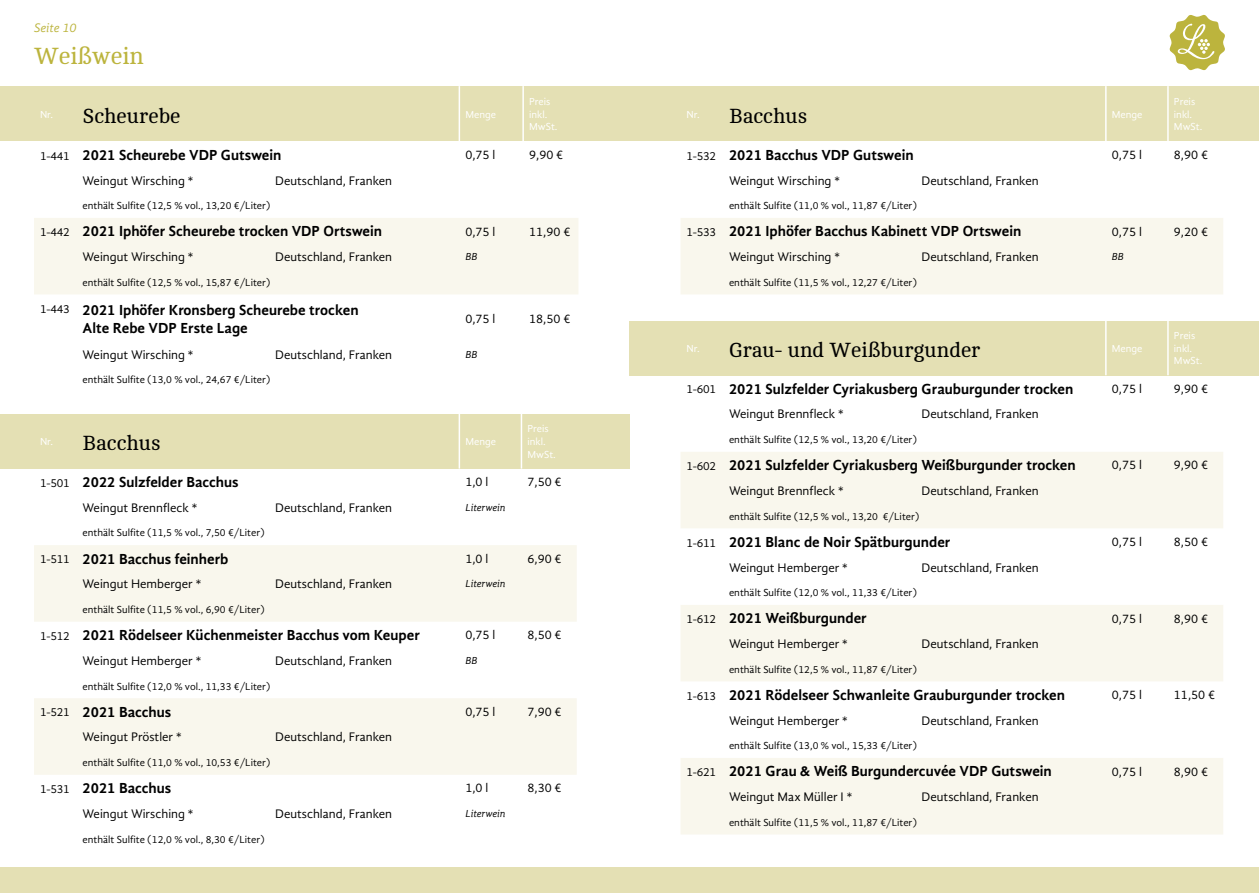
<style>
.page{position:relative;width:1259px;height:893px;background:#fff}
.page>*{position:absolute;margin:0;border:0;box-sizing:border-box;transform-origin:0 0}
.t1{font:24px "Cambo";color:#bcb43d}
.t2{font:21px "Cambo";color:#000}
.t3{font:700 15px/18px "Gandhi Sans";color:#000}
.t4{font:12.75px "Gandhi Sans";color:#000}
.t5{font:italic 12.75px "Gandhi Sans";color:#bcb43d}
.t6{font:10.5px "Gandhi Sans";color:#000}
.t7{font:10.5px/12.6px "Gandhi Sans";color:#fff}
.t8{font:italic 10.5px "Gandhi Sans";color:#000}
.s1{font-weight:400;font-size:12px}
</style>
<div class="page">
<div style="left:0;top:86px;width:629px;height:54px;background:#e4e0b4"></div>
<div style="left:0;top:415px;width:629px;height:54px;background:#e4e0b4"></div>
<div style="left:0;top:867px;width:629px;height:26px;background:#e4e0b4"></div>
<div style="left:34px;top:218px;width:544px;height:76px;background:#f9f7ed"></div>
<hr style="left:458px;top:86px;width:2px;height:55px;background:#fff">
<hr style="left:522px;top:86px;width:2px;height:55px;background:#fff">
<svg style="left:34px;top:545px;width:543px;height:230px;fill:#f9f7ed"></svg>
<hr style="left:458px;top:413px;width:2px;height:56px;background:#fff">
<hr style="left:521px;top:413px;width:1px;height:56px;background:#fff">
<div style="left:629px;top:86px;width:630px;height:54px;background:#e4e0b4"></div>
<div style="left:629px;top:321px;width:630px;height:54px;background:#e4e0b4"></div>
<div style="left:629px;top:867px;width:630px;height:26px;background:#e4e0b4"></div>
<svg style="left:680px;top:218px;width:543px;height:616px;fill:#f9f7ed"></svg>
<hr style="left:1105px;top:86px;width:1px;height:55px;background:#fff">
<hr style="left:1167px;top:86px;width:1px;height:55px;background:#fff">
<hr style="left:1105px;top:320px;width:1px;height:55px;background:#fff">
<hr style="left:1167px;top:320px;width:1px;height:55px;background:#fff">
<svg style="left:1169px;top:14px;width:56px;height:57px"></svg>
<p class="t5" style="left:34px;top:21px;width:44px">Seite 10</p>
<h1 class="t1" style="left:34px;top:43px;width:111px">Weißwein</h1>
<h2 class="t2" style="left:40px;top:105px;width:142px"><sup>Nr.</sup> Scheurebe</h2>
<p class="t7" style="left:465px;top:108px;width:32px">Menge</p>
<p class="t7" style="left:529px;top:95px;width:30px">Preis inkl.<br>MwSt.</p>
<p class="t3" style="left:40px;top:146px;width:243px"><span class="s1">1-441</span> 2021 Scheurebe VDP Gutswein</p>
<p class="t4" style="left:465px;top:147px;width:32px">0,75 l</p>
<p class="t4" style="left:529px;top:147px;width:36px">9,90 €</p>
<p class="t4" style="left:83px;top:173px;width:112px">Weingut Wirsching *</p>
<p class="t4" style="left:275px;top:173px;width:119px">Deutschland, Franken</p>
<p class="t6" style="left:83px;top:200px;width:189px">enthält Sulfite (12,5 % vol., 13,20 €/Liter)</p>
<p class="t3" style="left:40px;top:222px;width:343px"><span class="s1">1-442</span> 2021 Iphöfer Scheurebe trocken VDP Ortswein</p>
<p class="t4" style="left:465px;top:224px;width:32px">0,75 l</p>
<p class="t4" style="left:529px;top:224px;width:43px">11,90 €</p>
<p class="t4" style="left:83px;top:250px;width:112px">Weingut Wirsching *</p>
<p class="t4" style="left:275px;top:250px;width:119px">Deutschland, Franken</p>
<p class="t8" style="left:465px;top:251px;width:13px">BB</p>
<p class="t6" style="left:83px;top:276px;width:189px">enthält Sulfite (12,5 % vol., 15,87 €/Liter)</p>
<p class="t3" style="left:83px;top:300px;width:277px;text-indent:-43px"><span class="s1">1-443</span> 2021 Iphöfer Kronsberg Scheurebe trocken<br>Alte Rebe VDP Erste Lage</p>
<p class="t4" style="left:465px;top:311px;width:32px">0,75 l</p>
<p class="t4" style="left:529px;top:311px;width:43px">18,50 €</p>
<p class="t4" style="left:83px;top:347px;width:112px">Weingut Wirsching *</p>
<p class="t4" style="left:275px;top:347px;width:119px">Deutschland, Franken</p>
<p class="t8" style="left:465px;top:348px;width:13px">BB</p>
<p class="t6" style="left:83px;top:374px;width:189px">enthält Sulfite (13,0 % vol., 24,67 €/Liter)</p>
<h2 class="t2" style="left:40px;top:432px;width:122px"><sup>Nr.</sup> Bacchus</h2>
<p class="t7" style="left:465px;top:435px;width:32px">Menge</p>
<p class="t7" style="left:527px;top:423px;width:30px">Preis inkl.<br>MwSt.</p>
<p class="t3" style="left:40px;top:473px;width:200px"><span class="s1">1-501</span> 2022 Sulzfelder Bacchus</p>
<p class="t4" style="left:465px;top:475px;width:25px">1,0 l</p>
<p class="t4" style="left:527px;top:475px;width:36px">7,50 €</p>
<p class="t4" style="left:83px;top:500px;width:116px">Weingut Brennfleck *</p>
<p class="t4" style="left:275px;top:500px;width:119px">Deutschland, Franken</p>
<p class="t8" style="left:465px;top:501px;width:42px">Literwein</p>
<p class="t6" style="left:83px;top:527px;width:184px">enthält Sulfite (11,5 % vol., 7,50 €/Liter)</p>
<p class="t3" style="left:40px;top:550px;width:190px"><span class="s1">1-511</span> 2021 Bacchus feinherb</p>
<p class="t4" style="left:465px;top:551px;width:25px">1,0 l</p>
<p class="t4" style="left:527px;top:551px;width:36px">6,90 €</p>
<p class="t4" style="left:83px;top:577px;width:120px">Weingut Hemberger *</p>
<p class="t4" style="left:275px;top:577px;width:119px">Deutschland, Franken</p>
<p class="t8" style="left:465px;top:578px;width:42px">Literwein</p>
<p class="t6" style="left:83px;top:603px;width:184px">enthält Sulfite (11,5 % vol., 6,90 €/Liter)</p>
<p class="t3" style="left:40px;top:626px;width:381px"><span class="s1">1-512</span> 2021 Rödelseer Küchenmeister Bacchus vom Keuper</p>
<p class="t4" style="left:465px;top:628px;width:32px">0,75 l</p>
<p class="t4" style="left:527px;top:628px;width:36px">8,50 €</p>
<p class="t4" style="left:83px;top:653px;width:120px">Weingut Hemberger *</p>
<p class="t4" style="left:275px;top:653px;width:119px">Deutschland, Franken</p>
<p class="t8" style="left:465px;top:654px;width:13px">BB</p>
<p class="t6" style="left:83px;top:680px;width:189px">enthält Sulfite (12,0 % vol., 11,33 €/Liter)</p>
<p class="t3" style="left:40px;top:703px;width:133px"><span class="s1">1-521</span> 2021 Bacchus</p>
<p class="t4" style="left:465px;top:704px;width:32px">0,75 l</p>
<p class="t4" style="left:527px;top:704px;width:36px">7,90 €</p>
<p class="t4" style="left:83px;top:730px;width:101px">Weingut Pröstler *</p>
<p class="t4" style="left:275px;top:730px;width:119px">Deutschland, Franken</p>
<p class="t6" style="left:83px;top:756px;width:189px">enthält Sulfite (11,0 % vol., 10,53 €/Liter)</p>
<p class="t3" style="left:40px;top:779px;width:133px"><span class="s1">1-531</span> 2021 Bacchus</p>
<p class="t4" style="left:465px;top:781px;width:25px">1,0 l</p>
<p class="t4" style="left:527px;top:781px;width:36px">8,30 €</p>
<p class="t4" style="left:83px;top:806px;width:112px">Weingut Wirsching *</p>
<p class="t4" style="left:275px;top:806px;width:119px">Deutschland, Franken</p>
<p class="t8" style="left:465px;top:807px;width:42px">Literwein</p>
<p class="t6" style="left:83px;top:833px;width:184px">enthält Sulfite (12,0 % vol., 8,30 €/Liter)</p>
<h2 class="t2" style="left:686px;top:105px;width:122px"><sup>Nr.</sup> Bacchus</h2>
<p class="t7" style="left:1112px;top:108px;width:32px">Menge</p>
<p class="t7" style="left:1174px;top:95px;width:30px">Preis inkl.<br>MwSt.</p>
<p class="t3" style="left:686px;top:146px;width:229px"><span class="s1">1-532</span> 2021 Bacchus VDP Gutswein</p>
<p class="t4" style="left:1112px;top:147px;width:32px">0,75 l</p>
<p class="t4" style="left:1174px;top:147px;width:36px">8,90 €</p>
<p class="t4" style="left:729px;top:173px;width:112px">Weingut Wirsching *</p>
<p class="t4" style="left:921px;top:173px;width:119px">Deutschland, Franken</p>
<p class="t6" style="left:729px;top:200px;width:189px">enthält Sulfite (11,0 % vol., 11,87 €/Liter)</p>
<p class="t3" style="left:686px;top:222px;width:336px"><span class="s1">1-533</span> 2021 Iphöfer Bacchus Kabinett VDP Ortswein</p>
<p class="t4" style="left:1112px;top:224px;width:32px">0,75 l</p>
<p class="t4" style="left:1174px;top:224px;width:36px">9,20 €</p>
<p class="t4" style="left:729px;top:250px;width:112px">Weingut Wirsching *</p>
<p class="t4" style="left:921px;top:250px;width:119px">Deutschland, Franken</p>
<p class="t8" style="left:1112px;top:251px;width:13px">BB</p>
<p class="t6" style="left:729px;top:276px;width:189px">enthält Sulfite (11,5 % vol., 12,27 €/Liter)</p>
<h2 class="t2" style="left:686px;top:338px;width:295px"><sup>Nr.</sup> Grau- und Weißburgunder</h2>
<p class="t7" style="left:1112px;top:342px;width:32px">Menge</p>
<p class="t7" style="left:1174px;top:329px;width:30px">Preis inkl.<br>MwSt.</p>
<p class="t3" style="left:686px;top:380px;width:388px"><span class="s1">1-601</span> 2021 Sulzfelder Cyriakusberg Grauburgunder trocken</p>
<p class="t4" style="left:1112px;top:381px;width:32px">0,75 l</p>
<p class="t4" style="left:1174px;top:381px;width:36px">9,90 €</p>
<p class="t4" style="left:729px;top:407px;width:116px">Weingut Brennfleck *</p>
<p class="t4" style="left:921px;top:407px;width:119px">Deutschland, Franken</p>
<p class="t6" style="left:729px;top:434px;width:189px">enthält Sulfite (12,5 % vol., 13,20 €/Liter)</p>
<p class="t3" style="left:686px;top:456px;width:391px"><span class="s1">1-602</span> 2021 Sulzfelder Cyriakusberg Weißburgunder trocken</p>
<p class="t4" style="left:1112px;top:458px;width:32px">0,75 l</p>
<p class="t4" style="left:1174px;top:458px;width:36px">9,90 €</p>
<p class="t4" style="left:729px;top:483px;width:116px">Weingut Brennfleck *</p>
<p class="t4" style="left:921px;top:483px;width:119px">Deutschland, Franken</p>
<p class="t6" style="left:729px;top:510px;width:192px">enthält Sulfite (12,5 % vol., 13,20 €/Liter)</p>
<p class="t3" style="left:686px;top:533px;width:265px"><span class="s1">1-611</span> 2021 Blanc de Noir Spätburgunder</p>
<p class="t4" style="left:1112px;top:534px;width:32px">0,75 l</p>
<p class="t4" style="left:1174px;top:534px;width:36px">8,50 €</p>
<p class="t4" style="left:729px;top:560px;width:120px">Weingut Hemberger *</p>
<p class="t4" style="left:921px;top:560px;width:119px">Deutschland, Franken</p>
<p class="t6" style="left:729px;top:587px;width:189px">enthält Sulfite (12,0 % vol., 11,33 €/Liter)</p>
<p class="t3" style="left:686px;top:609px;width:182px"><span class="s1">1-612</span> 2021 Weißburgunder</p>
<p class="t4" style="left:1112px;top:611px;width:32px">0,75 l</p>
<p class="t4" style="left:1174px;top:611px;width:36px">8,90 €</p>
<p class="t4" style="left:729px;top:636px;width:120px">Weingut Hemberger *</p>
<p class="t4" style="left:921px;top:636px;width:119px">Deutschland, Franken</p>
<p class="t6" style="left:729px;top:663px;width:189px">enthält Sulfite (12,5 % vol., 11,87 €/Liter)</p>
<p class="t3" style="left:686px;top:686px;width:380px"><span class="s1">1-613</span> 2021 Rödelseer Schwanleite Grauburgunder trocken</p>
<p class="t4" style="left:1112px;top:687px;width:32px">0,75 l</p>
<p class="t4" style="left:1174px;top:687px;width:43px">11,50 €</p>
<p class="t4" style="left:729px;top:713px;width:120px">Weingut Hemberger *</p>
<p class="t4" style="left:921px;top:713px;width:119px">Deutschland, Franken</p>
<p class="t6" style="left:729px;top:740px;width:189px">enthält Sulfite (13,0 % vol., 15,33 €/Liter)</p>
<p class="t3" style="left:686px;top:762px;width:367px"><span class="s1">1-621</span> 2021 Grau &amp; Weiß Burgundercuvée VDP Gutswein</p>
<p class="t4" style="left:1112px;top:764px;width:32px">0,75 l</p>
<p class="t4" style="left:1174px;top:764px;width:36px">8,90 €</p>
<p class="t4" style="left:729px;top:790px;width:125px">Weingut Max Müller I *</p>
<p class="t4" style="left:921px;top:790px;width:119px">Deutschland, Franken</p>
<p class="t6" style="left:729px;top:816px;width:189px">enthält Sulfite (11,5 % vol., 11,87 €/Liter)</p>
</div>
